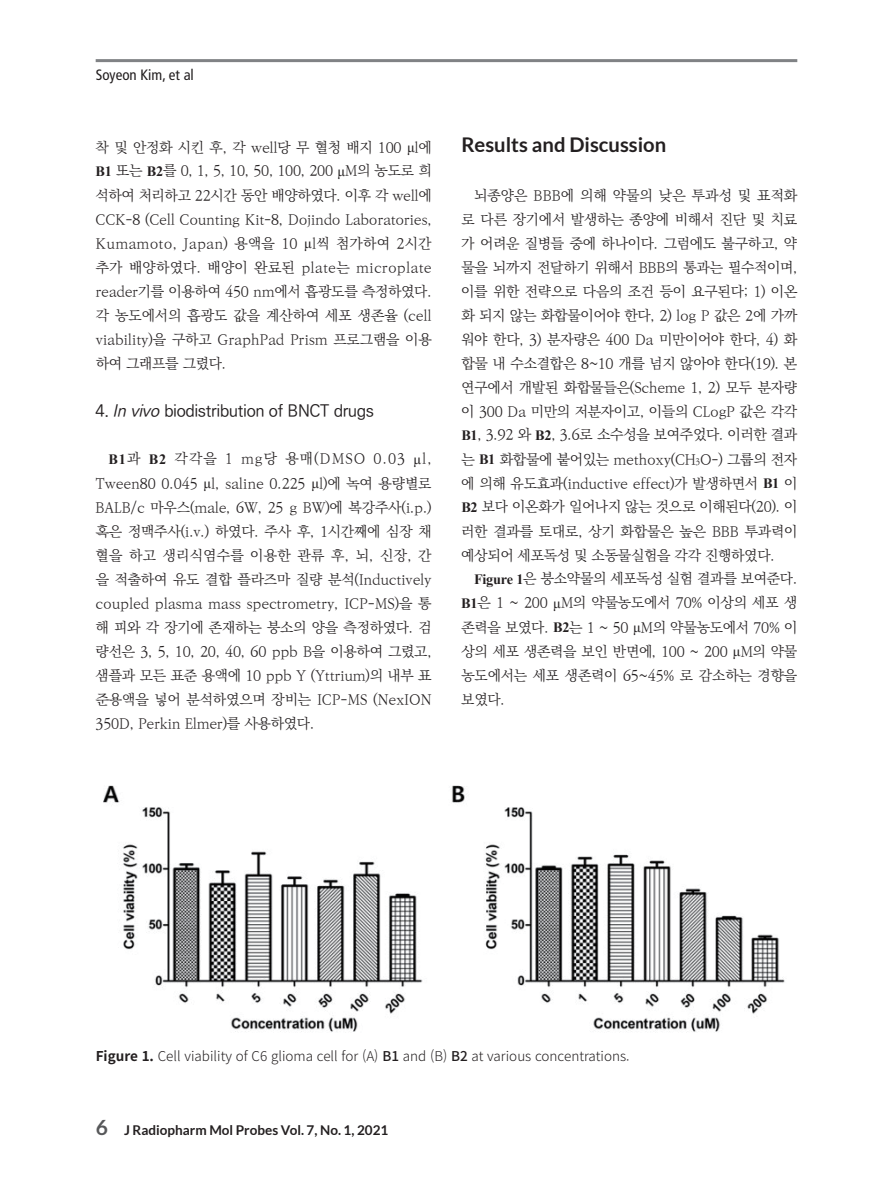
<style>
.page{position:relative;width:893px;height:1191px;background:#fff}
.page>*{position:absolute;margin:0;border:0;box-sizing:border-box;transform-origin:0 0}
.t1{font:700 20.25px "Lato";color:#231f20}
.t2{font:500 16.5px "Ko Pub Dotum";letter-spacing:-.02em;color:#231f20}
.t3{font:condensed 15px "Frutiger LT Std";color:#231f20}
.t4{font:300 14.25px/24px "Ko Pub Batang";letter-spacing:-.015em;color:#231f20;text-align:justify}
.t5{font:300 13.5px "Noto Sans CJ Kkr";color:#231f20}
.t6{font:700 13.5px "Lato";color:#231f20}
.s1{font-family:"Times New Roman";font-weight:400}
.s2{font-family:"Times New Roman";font-weight:700}
.s3{font-style:italic}
.s4{font-size:8.25px}
.s5{font-weight:700}
.s6{font-weight:500}
.s7{font-size:21px;color:#57585a}
</style>
<div class="page">
<hr style="left:96px;top:59px;width:701px;height:3px;background:#808285">
<img style="left:103px;top:785px;width:682px;height:247px">
<p class="t3" style="left:96px;top:66px;width:100px">Soyeon Kim, et al</p>
<p class="t4" style="left:96px;top:136px;width:338px">착 및 안정화 시킨 후, 각 well당 무 혈청 배지 100 <span class="s1">μ</span>l에 <span class="s2">B1</span> 또는 <span class="s2">B2</span>를 0, 1, 5, 10, 50, 100, 200 <span class="s1">μ</span>M의 농도로 희 석하여 처리하고 22시간 동안 배양하였다. 이후 각 well에 CCK-8 (Cell Counting Kit-8, Dojindo Laboratories, Kumamoto, Japan) 용액을 10 <span class="s1">μ</span>l씩 첨가하여 2시간 추가 배양하였다. 배양이 완료된 plate는 microplate reader기를 이용하여 450 nm에서 흡광도를 측정하였다. 각 농도에서의 흡광도 값을 계산하여 세포 생존율 (cell viability)을 구하고 GraphPad Prism 프로그램을 이용 하여 그래프를 그렸다.</p>
<p class="t2" style="left:96px;top:402px;width:280px">4. <span class="s3">In vivo</span> biodistribution of BNCT drugs</p>
<p class="t4" style="left:96px;top:447px;width:338px;text-indent:13px"><span class="s2">B1</span>과 <span class="s2">B2</span> 각각을 1 mg당 용매(DMSO 0.03 <span class="s1">μ</span>l, Tween80 0.045 <span class="s1">μ</span>l, saline 0.225 <span class="s1">μ</span>l)에 녹여 용량별로 BALB/c 마우스(male, 6W, 25 g BW)에 복강주사(i.p.) 혹은 정맥주사(i.v.) 하였다. 주사 후, 1시간째에 심장 채 혈을 하고 생리식염수를 이용한 관류 후, 뇌, 신장, 간 을 적출하여 유도 결합 플라즈마 질량 분석(Inductively coupled plasma mass spectrometry, ICP-MS)을 통 해 피와 각 장기에 존재하는 붕소의 양을 측정하였다. 검 량선은 3, 5, 10, 20, 40, 60 ppb B을 이용하여 그렸고, 샘플과 모든 표준 용액에 10 ppb Y (Yttrium)의 내부 표 준용액을 넣어 분석하였으며 장비는 ICP-MS (NexION 350D, Perkin Elmer)를 사용하였다.</p>
<h1 class="t1" style="left:461px;top:133px;width:206px">Results and Discussion</h1>
<p class="t4" style="left:461px;top:184px;width:338px;text-indent:13px">뇌종양은 BBB에 의해 약물의 낮은 투과성 및 표적화 로 다른 장기에서 발생하는 종양에 비해서 진단 및 치료 가 어려운 질병들 중에 하나이다. 그럼에도 불구하고, 약 물을 뇌까지 전달하기 위해서 BBB의 통과는 필수적이며, 이를 위한 전략으로 다음의 조건 등이 요구된다; 1) 이온 화 되지 않는 화합물이어야 한다, 2) log P 값은 2에 가까 워야 한다, 3) 분자량은 400 Da 미만이어야 한다, 4) 화 합물 내 수소결합은 8~10 개를 넘지 않아야 한다(19). 본 연구에서 개발된 화합물들은(Scheme 1, 2) 모두 분자량 이 300 Da 미만의 저분자이고, 이들의 CLogP 값은 각각 <span class="s2">B1</span>, 3.92 와 <span class="s2">B2</span>, 3.6로 소수성을 보여주었다. 이러한 결과 는 <span class="s2">B1</span> 화합물에 붙어있는 methoxy(CH<span class="s4">3</span>O-) 그룹의 전자 에 의해 유도효과(inductive effect)가 발생하면서 <span class="s2">B1</span> 이 <span class="s2">B2</span> 보다 이온화가 일어나지 않는 것으로 이해된다(20). 이 러한 결과를 토대로, 상기 화합물은 높은 BBB 투과력이 예상되어 세포독성 및 소동물실험을 각각 진행하였다.</p>
<p class="t4" style="left:461px;top:567px;width:338px;text-indent:13px"><span class="s2">Figure 1</span>은 붕소약물의 세포독성 실험 결과를 보여준다.<br><span class="s2">B1</span>은 1 ~ 200 <span class="s1">μ</span>M의 약물농도에서 70% 이상의 세포 생 존력을 보였다. <span class="s2">B2</span>는 1 ~ 50 <span class="s1">μ</span>M의 약물농도에서 70% 이 상의 세포 생존력을 보인 반면에, 100 ~ 200 <span class="s1">μ</span>M의 약물 농도에서는 세포 생존력이 65~45% 로 감소하는 경향을 보였다.</p>
<p class="t5" style="left:96px;top:1048px;width:535px"><span class="s5">Figure 1.</span> Cell viability of C6 glioma cell for (A) <span class="s6">B1</span> and (B) <span class="s6">B2</span> at various concentrations.</p>
<p class="t6" style="left:96px;top:1122px;width:294px"><span class="s7">6</span> J Radiopharm Mol Probes Vol. 7, No. 1, 2021</p>
</div>
